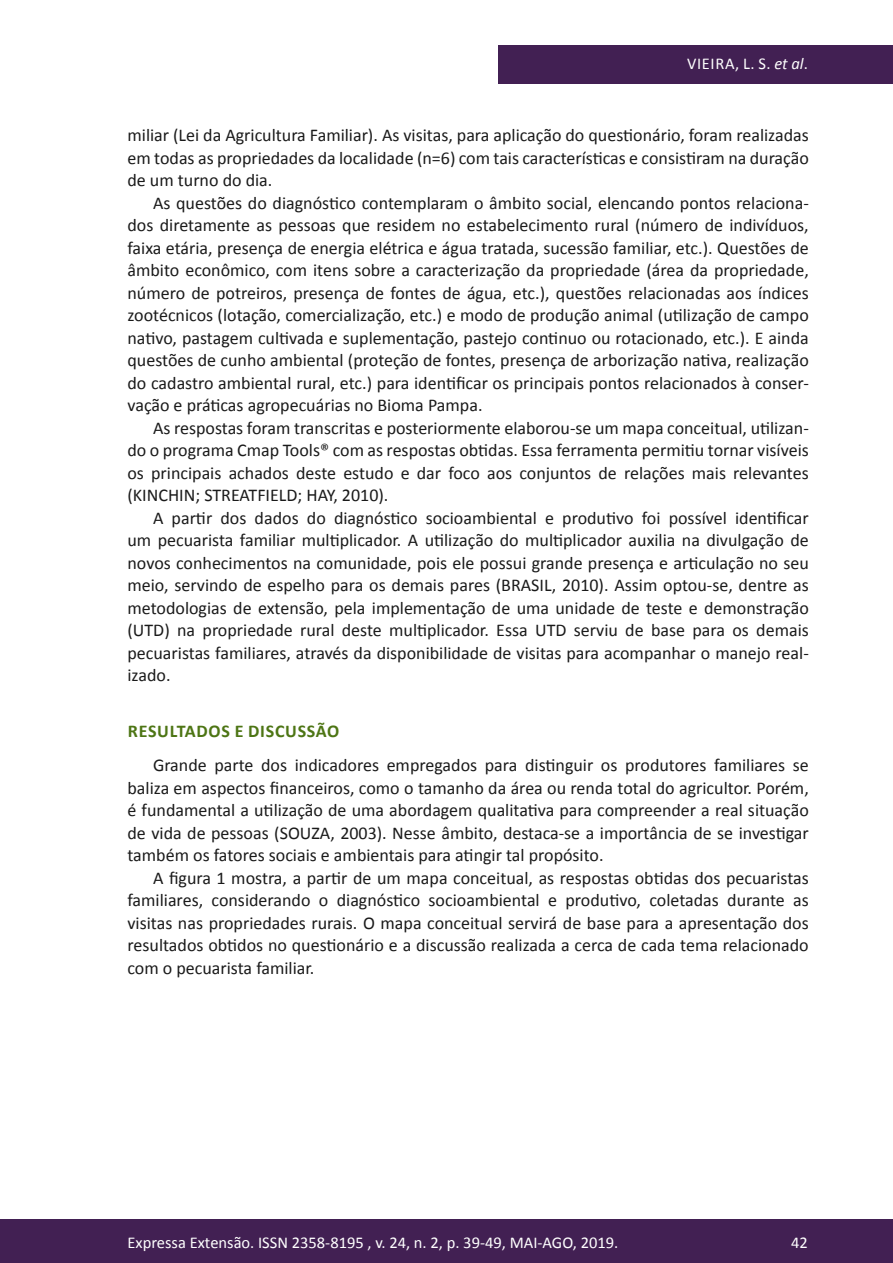
<style>
.page{position:relative;width:893px;height:1263px;background:#fff}
.page>*{position:absolute;margin:0;border:0;box-sizing:border-box;transform-origin:0 0}
.texto{font:18px/22.5px "Calibri";color:#1a1a1a;text-align:justify}
.subtitulo{font:700 18px "Calibri";letter-spacing:.04em;color:#4d7514}
.t1{font:16.5px "Calibri";color:#fff}
.s1{font-style:italic}
</style>
<div class="page">
<div style="left:0;top:1219px;width:893px;height:44px;background:#422053"></div>
<div style="left:498px;top:45px;width:395px;height:39px;background:#422053"></div>
<p class="t1" style="left:687px;top:53px;width:122px">VIEIRA, L. S. <span class="s1">et al</span>.</p>
<p class="texto" style="left:128px;top:124px;width:683px">miliar (Lei da Agricultura Familiar). As visitas, para aplicação do questionário, foram realizadas em todas as propriedades da localidade (n=6) com tais características e consistiram na duração de um turno do dia.</p>
<p class="texto" style="left:128px;top:191px;width:683px;text-indent:26px">As questões do diagnóstico contemplaram o âmbito social, elencando pontos relaciona&shy;dos diretamente as pessoas que residem no estabelecimento rural (número de indivíduos, faixa etária, presença de energia elétrica e água tratada, sucessão familiar, etc.). Questões de âmbito econômico, com itens sobre a caracterização da propriedade (área da propriedade, número de potreiros, presença de fontes de água, etc.), questões relacionadas aos índices zootécnicos (lotação, comercialização, etc.) e modo de produção animal (utilização de campo nativo, pastagem cultivada e suplementação, pastejo continuo ou rotacionado, etc.). E ainda questões de cunho ambiental (proteção de fontes, presença de arborização nativa, realização do cadastro ambiental rural, etc.) para identificar os principais pontos relacionados à conser&shy;vação e práticas agropecuárias no Bioma Pampa.</p>
<p class="texto" style="left:128px;top:416px;width:683px;text-indent:26px">As respostas foram transcritas e posteriormente elaborou-se um mapa conceitual, utilizan&shy;do o programa Cmap Tools® com as respostas obtidas. Essa ferramenta permitiu tornar visíveis os principais achados deste estudo e dar foco aos conjuntos de relações mais relevantes (KINCHIN; STREATFIELD; HAY, 2010).</p>
<p class="texto" style="left:128px;top:506px;width:683px;text-indent:26px">A partir dos dados do diagnóstico socioambiental e produtivo foi possível identificar um pecuarista familiar multiplicador. A utilização do multiplicador auxilia na divulgação de novos conhecimentos na comunidade, pois ele possui grande presença e articulação no seu meio, servindo de espelho para os demais pares (BRASIL, 2010). Assim optou-se, dentre as metodologias de extensão, pela implementação de uma unidade de teste e demonstração (UTD) na propriedade rural deste multiplicador. Essa UTD serviu de base para os demais pecuaristas familiares, através da disponibilidade de visitas para acompanhar o manejo real&shy;izado.</p>
<p class="subtitulo" style="left:128px;top:719px;width:213px">RESULTADOS E DISCUSSÃO</p>
<p class="texto" style="left:128px;top:754px;width:683px;text-indent:26px">Grande parte dos indicadores empregados para distinguir os produtores familiares se baliza em aspectos financeiros, como o tamanho da área ou renda total do agricultor. Porém, é fundamental a utilização de uma abordagem qualitativa para compreender a real situação de vida de pessoas (SOUZA, 2003). Nesse âmbito, destaca-se a importância de se investigar também os fatores sociais e ambientais para atingir tal propósito.</p>
<p class="texto" style="left:128px;top:866px;width:683px;text-indent:26px">A figura 1 mostra, a partir de um mapa conceitual, as respostas obtidas dos pecuaristas familiares, considerando o diagnóstico socioambiental e produtivo, coletadas durante as visitas nas propriedades rurais. O mapa conceitual servirá de base para a apresentação dos resultados obtidos no questionário e a discussão realizada a cerca de cada tema relacionado com o pecuarista familiar.</p>
<p class="t1" style="left:128px;top:1231px;width:492px">Expressa Extensão. ISSN 2358-8195 , v. 24, n. 2, p. 39-49, MAI-AGO, 2019.</p>
<p class="t1" style="left:791px;top:1231px;width:18px">42</p>
</div>
